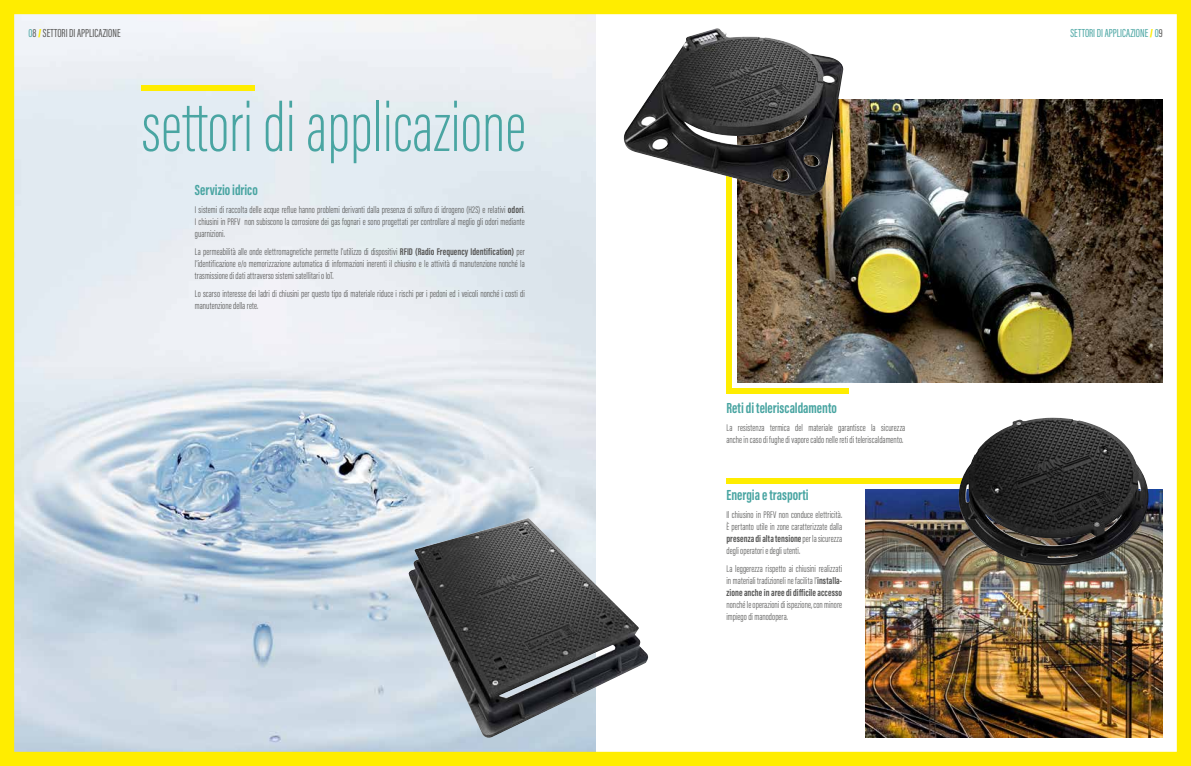
<style>
.page{position:relative;width:1191px;height:766px;background:#fff}
.page>*{position:absolute;margin:0;border:0;box-sizing:border-box;transform-origin:0 0}
.t1{font:200 72px "Acumin Pro Extra Cond";color:#49a5a2}
.t2{font:700 15px "Acumin Pro Extra Cond";color:#49a5a2}
.t3{font:12px "Acumin Pro Extra Cond";color:#575756}
.t4{font:12px "Acumin Pro Extra Cond";color:#49a5a2}
.t5{font:300 10px/12px "Acumin Pro Extra Cond";letter-spacing:.005em;color:#575756;text-align:justify}
.s1{color:#49a5a2}
.s2{font-weight:900;color:#ffed00}
.s3{color:#575756}
.s4{font-weight:700}
</style>
<div class="page">
<img style="left:0;top:0;width:1191px;height:765px">
<p class="t3" style="left:28px;top:26px;width:94px"><span class="s1">0</span>8 <span class="s2">/</span> SETTORI DI APPLICAZIONE</p>
<p class="t4" style="left:1070px;top:26px;width:94px">SETTORI DI APPLICAZIONE <span class="s2">/</span> 0<span class="s3">9</span></p>
<h1 class="t1" style="left:142px;top:84px;width:386px">settori di applicazione</h1>
<h2 class="t2" style="left:195px;top:181px;width:64px">Servizio idrico</h2>
<p class="t5" style="left:195px;top:204px;width:331px">I sistemi di raccolta delle acque reflue hanno problemi derivanti dalla presenza di solfuro di idrogeno (H2S) e relativi <span class="s4">odori</span>.<br>I chiusini in PRFV non subiscono la corrosione dei gas fognari e sono progettati per controllare al meglio gli odori mediante guarnizioni.</p>
<p class="t5" style="left:195px;top:245px;width:331px">La permeabilità alle onde elettromagnetiche permette l’utilizzo di dispositivi <span class="s4">RFID (Radio Frequency Identification)</span> per l’identificazione e/o memorizzazione automatica di informazioni inerenti il chiusino e le attività di manutenzione nonché la trasmissione di dati attraverso sistemi satellitari o IoT.</p>
<p class="t5" style="left:195px;top:287px;width:331px">Lo scarso interesse dei ladri di chiusini per questo tipo di materiale riduce i rischi per i pedoni ed i veicoli nonché i costi di manutenzione della rete.</p>
<h2 class="t2" style="left:726px;top:399px;width:112px">Reti di teleriscaldamento</h2>
<p class="t5" style="left:726px;top:421px;width:180px">La resistenza termica del materiale garantisce la sicurezza anche in caso di fughe di vapore caldo nelle reti di teleriscaldamento.</p>
<h2 class="t2" style="left:726px;top:486px;width:84px">Energia e trasporti</h2>
<p class="t5" style="left:726px;top:508px;width:117px">Il chiusino in PRFV non conduce elettricità.<br>È pertanto utile in zone caratterizzate dalla <span class="s4">presenza di alta tensione</span> per la sicurezza degli operatori e degli utenti.</p>
<p class="t5" style="left:726px;top:562px;width:117px">La leggerezza rispetto ai chiusini realizzati in materiali tradizioneli ne facilita l’<span class="s4">installa&shy;zione anche in aree di difficile accesso</span></p>
<p class="t5" style="left:726px;top:598px;width:117px">nonché le operazioni di ispezione, con minore impiego di manodopera.</p>
</div>
